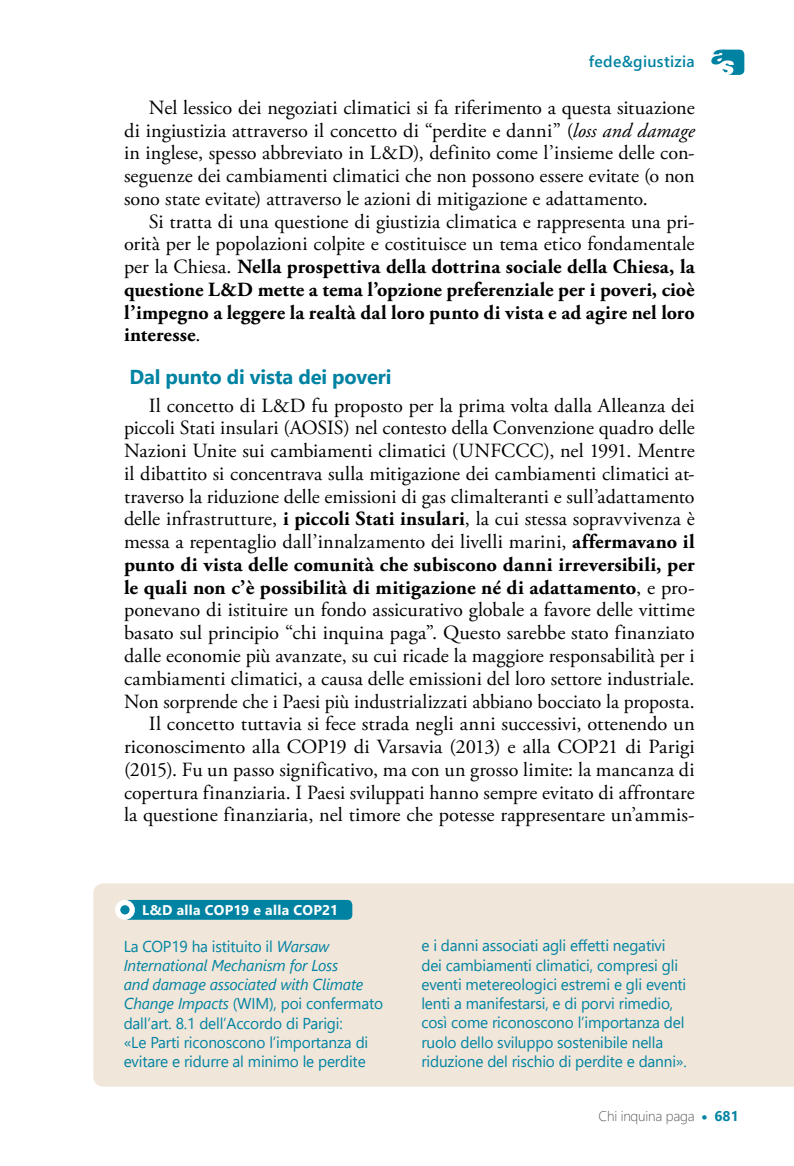
<style>
.page{position:relative;width:794px;height:1166px;background:#fff}
.page>*{position:absolute;margin:0;border:0;box-sizing:border-box;transform-origin:0 0}
.t1{font:20.12px/22.8px "Adobe Garamond Pro";color:#000;text-align:justify}
.t2{font:700 20.12px/22.8px "Adobe Garamond Pro";letter-spacing:.005em;color:#000;text-align:justify}
.t3{font:700 20.12px "Segoe UI";letter-spacing:-.01em;color:#0083a2}
.t4{font:300 18.9px "Segoe UI";color:#0083a2}
.t5{font:15.75px/19.2px "Segoe UI";letter-spacing:-.01em;color:#0083a2}
.t6{font:600 15.75px "Segoe UI";letter-spacing:.02em;color:#0083a2}
.t7{font:700 14px "Segoe UI";letter-spacing:.025em;color:#fff}
.t8{font:300 14px "Segoe UI";letter-spacing:-.015em;color:#58595b}
.t9{font:700 14px "Segoe UI";color:#0083a2}
.s1{font-style:italic}
.s2{font-weight:400}
.s3{font-weight:700}
</style>
<div class="page">
<svg style="left:711px;top:50px;width:33px;height:25px"></svg>
<div style="left:93px;top:883px;width:701px;height:203px;background:#f1e6da"></div>
<div style="left:124px;top:900px;width:228px;height:20px;background:#0083a2;border-radius:5px"></div>
<svg style="left:118px;top:902px;width:14px;height:15px"></svg>
<div style="left:115px;top:900px;width:20px;height:20px;border:5px solid #fff;border-radius:50%"></div>
<p class="t6" style="left:588px;top:48px;width:108px">fede&amp;giustizia</p>
<p class="t1" style="left:124px;top:97px;width:572px;text-indent:25px">Nel lessico dei negoziati climatici si fa riferimento a questa situazione di ingiustizia attraverso il concetto di “perdite e danni” (<span class="s1">loss and damage </span>in inglese, spesso abbreviato in L&amp;D), definito come l’insieme delle con&shy;seguenze dei cambiamenti climatici che non possono essere evitate (o non sono state evitate) attraverso le azioni di mitigazione e adattamento.</p>
<p class="t2" style="left:124px;top:210px;width:572px;text-indent:25px"><span class="s2">Si tratta di una questione di giustizia climatica e rappresenta una pri&shy;orità per le popolazioni colpite e costituisce un tema etico fondamentale per la Chiesa.</span> Nella prospettiva della dottrina sociale della Chiesa, la questione L&amp;D mette a tema l’opzione preferenziale per i poveri, cioè l’impegno a leggere la realtà dal loro punto di vista e ad agire nel loro interesse<span class="s2">.</span></p>
<p class="t3" style="left:129px;top:361px;width:263px">Dal punto di vista dei poveri</p>
<p class="t1" style="left:124px;top:395px;width:572px;text-align:right">Il concetto di L&amp;D fu proposto per la prima volta dalla Alleanza dei piccoli Stati insulari (AOSIS) nel contesto della Convenzione quadro delle Nazioni Unite sui cambiamenti climatici (UNFCCC), nel 1991. Mentre il dibattito si concentrava sulla mitigazione dei cambiamenti climatici at&shy;traverso la riduzione delle emissioni di gas climalteranti e sull’adattamento delle infrastrutture, <span class="s3">i piccoli Stati insulari</span>, la cui stessa sopravvivenza è messa a repentaglio dall’innalzamento dei livelli marini, <span class="s3">affermavano il punto di vista delle comunità che subiscono danni irreversibili, per le quali non c’è possibilità di mitigazione né di adattamento</span>, e pro&shy;ponevano di istituire un fondo assicurativo globale a favore delle vittime basato sul principio “chi inquina paga”. Questo sarebbe stato finanziato dalle economie più avanzate, su cui ricade la maggiore responsabilità per i cambiamenti climatici, a causa delle emissioni del loro settore industriale.<br>Non sorprende che i Paesi più industrializzati abbiano bocciato la proposta.<br>Il concetto tuttavia si fece strada negli anni successivi, ottenendo un riconoscimento alla COP19 di Varsavia (2013) e alla COP21 di Parigi (2015). Fu un passo significativo, ma con un grosso limite: la mancanza di copertura finanziaria. I Paesi sviluppati hanno sempre evitato di affrontare la questione finanziaria, nel timore che potesse rappresentare un’ammis-</p>
<p class="t7" style="left:142px;top:898px;width:197px">L&amp;D alla COP19 e alla COP21</p>
<p class="t5" style="left:124px;top:936px;width:261px">La COP19 ha istituito il <span class="s1">Warsaw International Mechanism for Loss<br>and damage associated with Climate Change Impacts</span> (WIM), poi confermato dall’art. 8.1 dell’Accordo di Parigi:<br>«Le Parti riconoscono l’importanza di evitare e ridurre al minimo le perdite</p>
<p class="t5" style="left:421px;top:936px;width:267px">e i danni associati agli effetti negativi dei cambiamenti climatici, compresi gli eventi metereologici estremi e gli eventi lenti a manifestarsi, e di porvi rimedio, così come riconoscono l’importanza del ruolo dello sviluppo sostenibile nella riduzione del rischio di perdite e danni».</p>
<p class="t8" style="left:598px;top:1105px;width:98px">Chi inquina paga</p>
<p class="t9" style="left:714px;top:1105px;width:26px">681</p>
<p class="t4" style="left:701px;top:1102px;width:9px">•</p>
</div>
